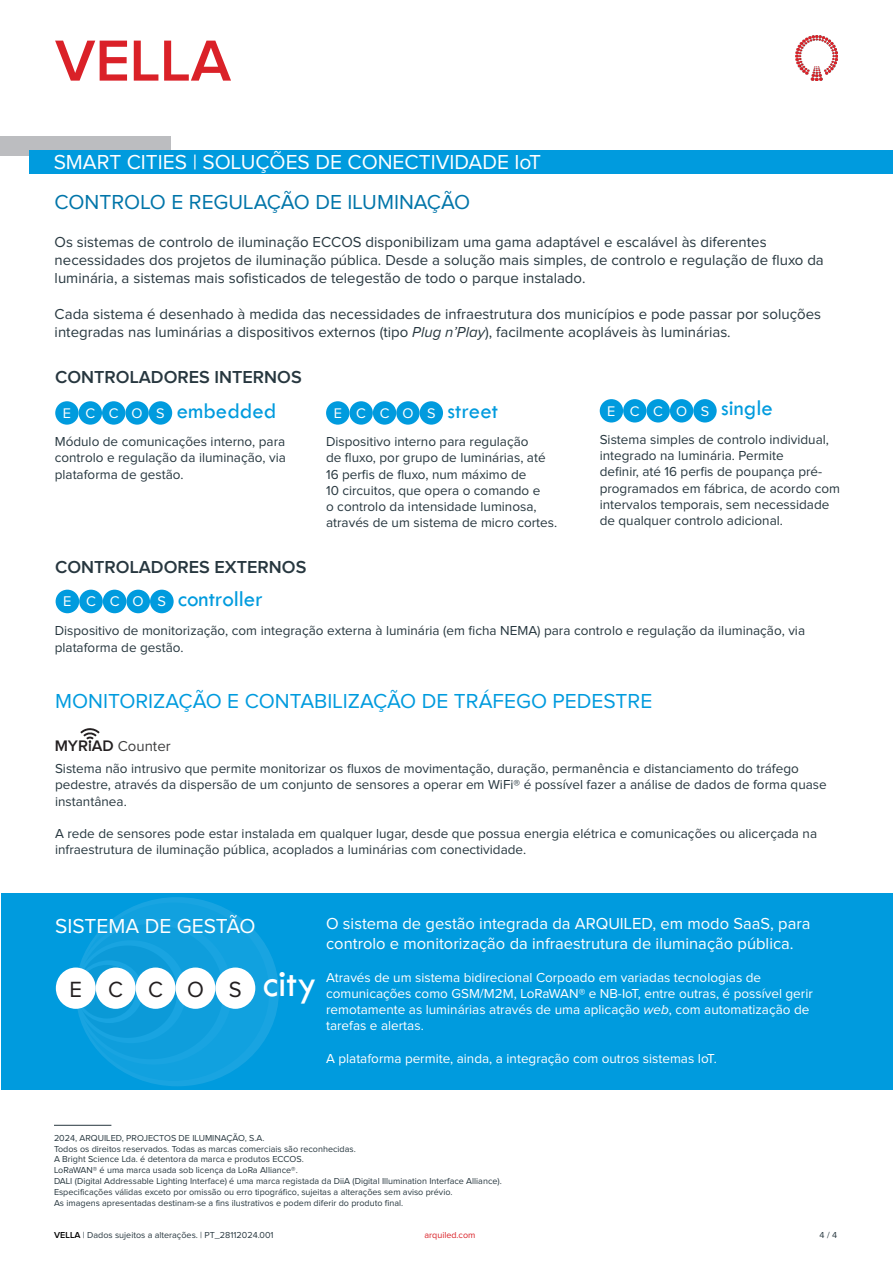
<style>
.page{position:relative;width:893px;height:1263px;background:#fff}
.page>*{position:absolute;margin:0;border:0;box-sizing:border-box;transform-origin:0 0}
.t1{font:600 60px "Proxima Nova";color:#da2128}
.t2{font:23.1px "Tw Cen";color:#009bde}
.t3{font:22.95px "Tw Cen";color:#009bde}
.t4{font:22.8px "Proxima Nova";color:#231f20}
.t5{font:21px "Proxima Nova";color:#fff}
.t6{font:21px "Proxima Nova";color:#009bde}
.t7{font:21px "Proxima Nova";color:#0075a9}
.t8{font:600 18px "Proxima Nova";color:#27373f}
.t9{font:16.5px/19.8px "Proxima Nova";color:#fff}
.t10{font:15px/18px "Proxima Nova";color:#27373f}
.t11{font:15px "Proxima Nova";color:#3e3e3f}
.t12{font:13.5px/16.2px "Proxima Nova";color:#27373f}
.t13{font:13.5px/16.2px "Proxima Nova";color:#fff}
.t14{font:9px/10.8px "Proxima Nova";color:#27373f}
.t15{font:9px "Proxima Nova";color:#da2128}
.s1{font-style:italic}
.s2{font-family:"Proxima Nova";font-size:14.4px;color:#fff}
.s3{font-family:"Proxima Nova";font-size:14.55px;color:#fff}
.s4{font-weight:600;font-size:15.9px;color:#231f20}
.s5{font-family:"Tw Cen";font-size:40.5px;color:#fff}
.s6{font-weight:600;color:#000}
</style>
<div class="page">
<div style="left:1px;top:893px;width:892px;height:197px;background:#009bde"></div>
<div style="left:76px;top:897px;width:203px;height:189px;background:#19a4e1;border-radius:50%"></div>
<div style="left:78px;top:902px;width:191px;height:179px;background:#11a1df;border-radius:50%"></div>
<div style="left:76px;top:919px;width:156px;height:145px;background:#19a4e1;border-radius:50%"></div>
<div style="left:78px;top:924px;width:145px;height:135px;background:#0f9edc;border-radius:50%"></div>
<div style="left:76px;top:940px;width:110px;height:103px;background:#19a4e1;border-radius:50%"></div>
<div style="left:78px;top:945px;width:99px;height:93px;background:#0c9ad8;border-radius:50%"></div>
<div style="left:76px;top:960px;width:67px;height:63px;background:#19a4e1;border-radius:50%"></div>
<svg style="left:78px;top:965px;width:58px;height:53px"></svg>
<div style="left:56px;top:967px;width:40px;height:42px;background:#fff;border-radius:50%"></div>
<div style="left:96px;top:967px;width:40px;height:42px;background:#fff;border-radius:50%"></div>
<div style="left:136px;top:967px;width:40px;height:42px;background:#fff;border-radius:50%"></div>
<div style="left:176px;top:967px;width:39px;height:42px;background:#fff;border-radius:50%"></div>
<div style="left:215px;top:967px;width:40px;height:42px;background:#fff;border-radius:50%"></div>
<div style="left:55px;top:401px;width:24px;height:24px;background:#009bde;border-radius:50%"></div>
<div style="left:79px;top:401px;width:23px;height:24px;background:#009bde;border-radius:50%"></div>
<div style="left:102px;top:401px;width:23px;height:24px;background:#009bde;border-radius:50%"></div>
<div style="left:125px;top:401px;width:24px;height:24px;background:#009bde;border-radius:50%"></div>
<div style="left:149px;top:401px;width:23px;height:24px;background:#009bde;border-radius:50%"></div>
<div style="left:56px;top:590px;width:23px;height:23px;background:#009bde;border-radius:50%"></div>
<div style="left:79px;top:590px;width:24px;height:23px;background:#009bde;border-radius:50%"></div>
<div style="left:103px;top:590px;width:23px;height:23px;background:#009bde;border-radius:50%"></div>
<div style="left:126px;top:590px;width:24px;height:23px;background:#009bde;border-radius:50%"></div>
<div style="left:150px;top:590px;width:24px;height:23px;background:#009bde;border-radius:50%"></div>
<div style="left:600px;top:399px;width:23px;height:23px;background:#009bde;border-radius:50%"></div>
<div style="left:623px;top:399px;width:23px;height:23px;background:#009bde;border-radius:50%"></div>
<div style="left:646px;top:399px;width:24px;height:23px;background:#009bde;border-radius:50%"></div>
<div style="left:670px;top:399px;width:23px;height:23px;background:#009bde;border-radius:50%"></div>
<div style="left:693px;top:399px;width:24px;height:23px;background:#009bde;border-radius:50%"></div>
<div style="left:326px;top:401px;width:23px;height:24px;background:#009bde;border-radius:50%"></div>
<div style="left:349px;top:401px;width:24px;height:24px;background:#009bde;border-radius:50%"></div>
<div style="left:373px;top:401px;width:23px;height:24px;background:#009bde;border-radius:50%"></div>
<div style="left:396px;top:401px;width:24px;height:24px;background:#009bde;border-radius:50%"></div>
<div style="left:420px;top:401px;width:23px;height:24px;background:#009bde;border-radius:50%"></div>
<svg style="left:80px;top:728px;width:20px;height:15px"></svg>
<div style="left:0;top:137px;width:170px;height:19px;background:#bcbdc0"></div>
<div style="left:29px;top:150px;width:864px;height:24px;background:#009bde"></div>
<img style="left:796px;top:35px;width:41px;height:46px">
<hr style="left:54px;top:1125px;width:57px;height:1px;background:#27373f">
<h1 class="t1" style="left:55px;top:33px;width:178px">VELLA</h1>
<h3 class="t5" style="left:54px;top:153px;width:489px">SMART CITIES | SOLUÇÕES DE CONECTIVIDADE IoT</h3>
<h3 class="t7" style="left:54px;top:192px;width:417px">CONTROLO E REGULAÇÃO DE ILUMINAÇÃO</h3>
<p class="t10" style="left:55px;top:233px;width:771px">Os sistemas de controlo de iluminação ECCOS disponibilizam uma gama adaptável e escalável às diferentes necessidades dos projetos de iluminação pública. Desde a solução mais simples, de controlo e regulação de fluxo da luminária, a sistemas mais sofisticados de telegestão de todo o parque instalado.</p>
<p class="t10" style="left:55px;top:305px;width:768px">Cada sistema é desenhado à medida das necessidades de infraestrutura dos municípios e pode passar por soluções integradas nas luminárias a dispositivos externos (tipo <span class="s1">Plug n’Play</span>), facilmente acopláveis às luminárias.</p>
<h3 class="t8" style="left:55px;top:368px;width:248px">CONTROLADORES INTERNOS</h3>
<h3 class="t3" style="left:63px;top:396px;width:215px"><span class="s2">E C C O S</span> embedded</h3>
<p class="t12" style="left:55px;top:434px;width:233px;text-align:justify">Módulo de comunicações interno, para controlo e regulação da iluminação, via plataforma de gestão.</p>
<h3 class="t8" style="left:55px;top:558px;width:253px">CONTROLADORES EXTERNOS</h3>
<h2 class="t2" style="left:63px;top:585px;width:201px"><span class="s3">E C C O S</span> controller</h2>
<h3 class="t3" style="left:334px;top:396px;width:166px"><span class="s2">E C C O S</span> street</h3>
<h3 class="t3" style="left:607px;top:394px;width:167px"><span class="s2">E C C O S</span> single</h3>
<p class="t12" style="left:326px;top:434px;width:233px">Dispositivo interno para regulação<br>de fl uxo, por grupo de luminárias, até 16 perfis de fluxo, num máximo de<br>10 circuitos, que opera o comando e<br>o controlo da intensidade luminosa, através de um sistema de micro cortes.</p>
<p class="t12" style="left:600px;top:432px;width:242px">Sistema simples de controlo individual, integrado na luminária. Permite<br>definir, até 16 perfis de poupança pré&shy;programados em fábrica, de acordo com intervalos temporais, sem necessidade de qualquer controlo adicional.</p>
<p class="t12" style="left:55px;top:623px;width:752px">Dispositivo de monitorização, com integração externa à luminária (em ficha NEMA) para controlo e regulação da iluminação, via plataforma de gestão.</p>
<h3 class="t6" style="left:55px;top:692px;width:599px">MONITORIZAÇÃO E CONTABILIZAÇÃO DE TRÁFEGO PEDESTRE</h3>
<p class="t11" style="left:55px;top:739px;width:118px"><span class="s4">MYRiAD</span> Counter</p>
<p class="t12" style="left:55px;top:761px;width:773px">Sistema não intrusivo que permite monitorizar os fl uxos de movimentação, duração, permanência e distanciamento do tráfego pedestre, através da dispersão de um conjunto de sensores a operar em WiFi® é possível fazer a análise de dados de forma quase instantânea.</p>
<p class="t12" style="left:55px;top:826px;width:764px">A rede de sensores pode estar instalada em qualquer lugar, desde que possua energia elétrica e comunicações ou alicerçada na infraestrutura de iluminação pública, acoplados a luminárias com conectividade.</p>
<h3 class="t5" style="left:55px;top:916px;width:202px">SISTEMA DE GESTÃO</h3>
<h3 class="t4" style="left:70px;top:979px;width:249px">E CCOS<span class="s5">city</span></h3>
<p class="t9" style="left:326px;top:915px;width:486px">O sistema de gestão integrada da ARQUILED, em modo SaaS, para controlo e monitorização da infraestrutura de iluminação pública.</p>
<p class="t13" style="left:326px;top:970px;width:488px">Através de um sistema bidirecional Corpoado em variadas tecnologias de comunicações como GSM/M2M, LoRaWAN® e NB-IoT, entre outras, é possível gerir remotamente as luminárias através de uma aplicação <span class="s1">web</span>, com automatização de tarefas e alertas.</p>
<p class="t13" style="left:326px;top:1051px;width:392px">A plataforma permite, ainda, a integração com outros sistemas IoT.</p>
<p class="t14" style="left:54px;top:1133px;width:449px">2024, ARQUILED, PROJECTOS DE ILUMINAÇÃO, S.A.<br>Todos os direitos reservados. Todas as marcas comerciais são reconhecidas.<br>A Bright Science Lda. é detentora da marca e produtos ECCOS.<br>LoRaWAN® é uma marca usada sob licença da LoRa Alliance®.<br>DALI (Digital Addressable Lighting Interface) é uma marca registada da DiiA (Digital Illumination Interface Alliance).<br>Especificações válidas exceto por omissão ou erro tipográfico, sujeitas a alterações sem aviso prévio.<br>As imagens apresentadas destinam-se a fins ilustrativos e podem diferir do produto final.</p>
<p class="t14" style="left:54px;top:1230px;width:221px"><span class="s6">VELLA</span> | Dados sujeitos a alterações. | PT_28112024.001</p>
<p class="t15" style="left:424px;top:1230px;width:53px">arquiled.com</p>
<p class="t14" style="left:820px;top:1230px;width:19px">4 / 4</p>
</div>
